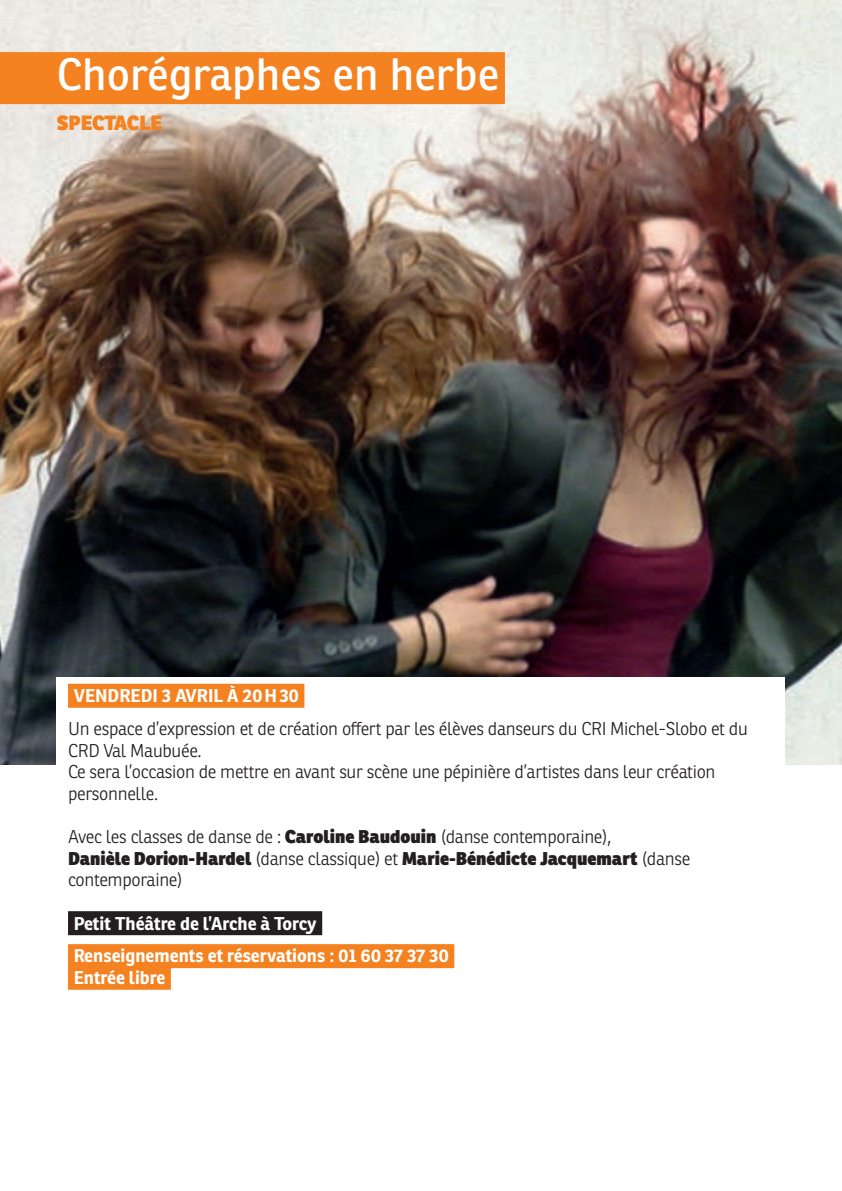
<style>
.page{position:relative;width:842px;height:1191px;background:#fff}
.page>*{position:absolute;margin:0;border:0;box-sizing:border-box;transform-origin:0 0}
.t1{font:44px "Ronnia";color:#fff}
.t2{font:800 20px "Ronnia";color:#f58220}
.t3{font:300 18px/21.6px "Ronnia";letter-spacing:-.02em;color:#231f20}
.t4{font:700 18px/33px "Ronnia";color:#fff}
.s1{font-weight:800}
</style>
<div class="page">
<img style="left:0;top:0;width:842px;height:764px">
<div style="left:0;top:52px;width:505px;height:52px;background:#f58220"></div>
<div style="left:57px;top:677px;width:728px;height:457px;background:#fff"></div>
<div style="left:68px;top:684px;width:236px;height:24px;background:#f58220"></div>
<div style="left:68px;top:911px;width:254px;height:24px;background:#231f20"></div>
<div style="left:68px;top:944px;width:386px;height:24px;background:#f58220"></div>
<div style="left:68px;top:965px;width:103px;height:24px;background:#f58220"></div>
<h1 class="t1" style="left:57px;top:47px;width:444px">Chorégraphes en herbe</h1>
<p class="t2" style="left:57px;top:110px;width:107px">SPECTACLE</p>
<p class="t4" style="left:74px;top:679px;width:227px">VENDREDI 3 AVRIL À 20H30</p>
<p class="t3" style="left:68px;top:718px;width:681px">Un espace d’expression et de création offert par les élèves danseurs du CRI Michel-Slobo et du CRD Val Maubuée.<br>Ce sera l’occasion de mettre en avant sur scène une pépinière d’artistes dans leur création personnelle.</p>
<p class="t3" style="left:68px;top:826px;width:624px">Avec les classes de danse de : <span class="s1">Caroline Baudouin</span> (danse contemporaine),<br><span class="s1">Danièle Dorion-Hardel</span> (danse classique) et <span class="s1">Marie-Bénédicte Jacquemart</span> (danse contemporaine)</p>
<p class="t4" style="left:74px;top:906px;width:376px">Petit Théâtre de l’Arche à Torcy<br>Renseignements et réservations : 01 60 37 37 30</p>
<p class="t4" style="left:74px;top:961px;width:93px">Entrée libre</p>
</div>
